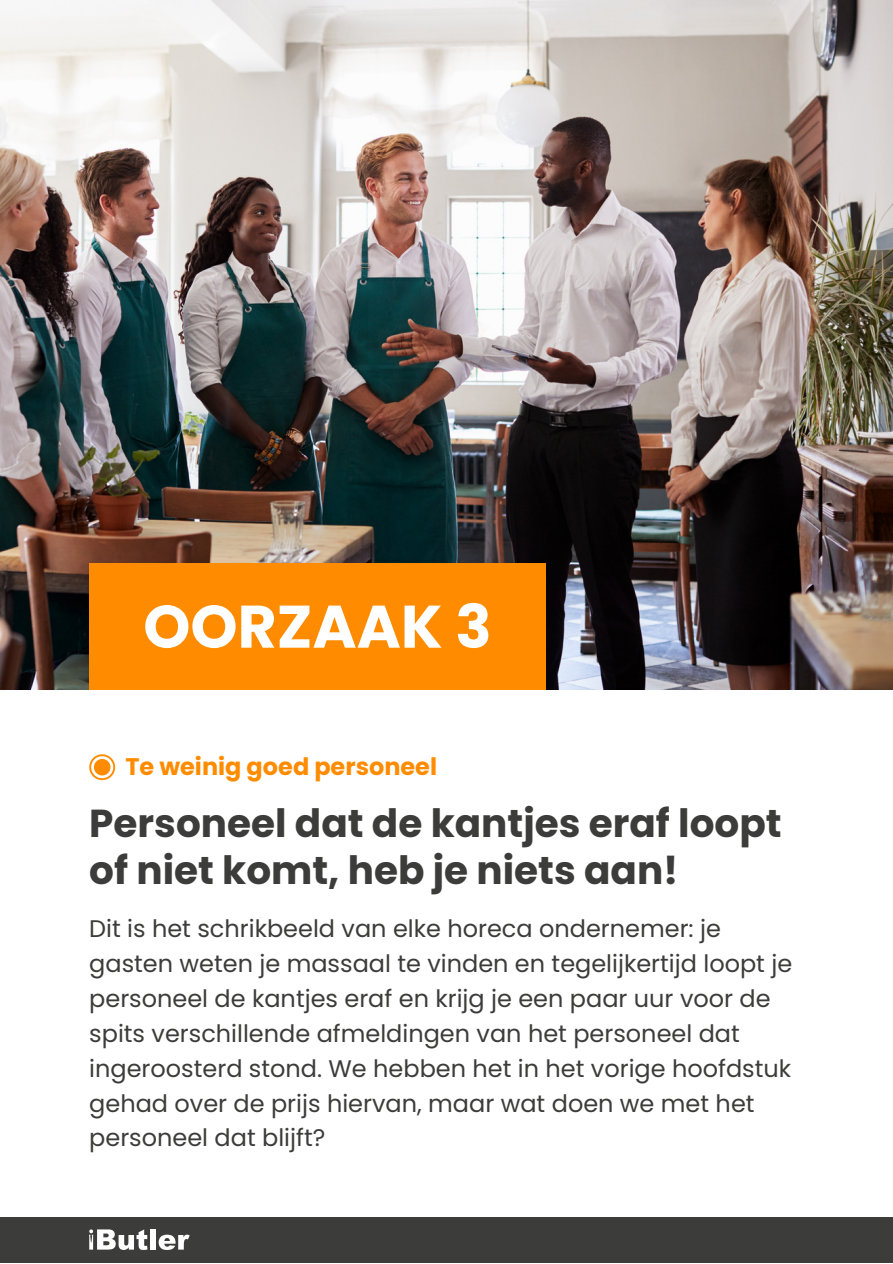
<style>
.page{position:relative;width:893px;height:1264px;background:#fff}
.page>*{position:absolute;margin:0;border:0;box-sizing:border-box;transform-origin:0 0}
.t1{font:700 60px "Poppins";color:#fff}
.t2{font:700 39px/46px "Poppins";color:#3c3c3b}
.t3{font:24px/34.8px "Poppins";color:#3c3c3b}
.t4{font:700 24px "Poppins";color:#ff8c00}
</style>
<div class="page">
<img style="left:0;top:0;width:892px;height:689px">
<div style="left:89px;top:563px;width:456px;height:126px;background:#ff8c00"></div>
<div style="left:0;top:1216px;width:892px;height:46px;background:#3c3c3b"></div>
<div style="left:150px;top:1229px;width:6px;height:20px;background:#fff"></div>
<svg style="left:159px;top:1234px;width:30px;height:15px"></svg>
<svg style="left:89px;top:1229px;width:58px;height:20px"></svg>
<svg style="left:89px;top:754px;width:26px;height:26px"></svg>
<p class="t1" style="left:143px;top:584px;width:350px">OORZAAK 3</p>
<p class="t4" style="left:125px;top:749px;width:313px">Te weinig goed personeel</p>
<p class="t2" style="left:89px;top:800px;width:694px">Personeel dat de kantjes eraf loopt of niet komt, heb je niets aan!</p>
<p class="t3" style="left:89px;top:911px;width:704px">Dit is het schrikbeeld van elke horeca ondernemer: je gasten weten je massaal te vinden en tegelijkertijd loopt je personeel de kantjes eraf en krijg je een paar uur voor de spits verschillende afmeldingen van het personeel dat ingeroosterd stond. We hebben het in het vorige hoofdstuk gehad over de prijs hiervan, maar wat doen we met het personeel dat blijft?</p>
</div>
